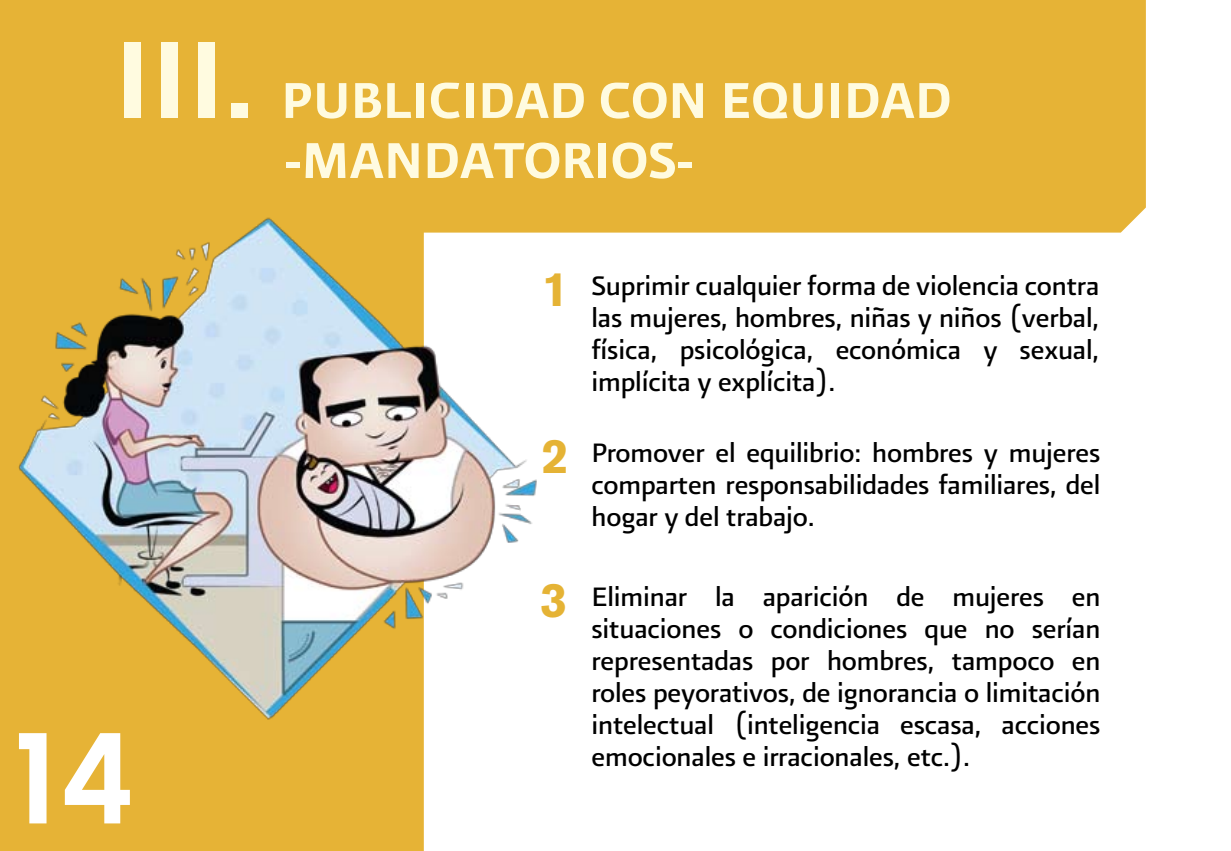
<style>
.page{position:relative;width:1231px;height:851px;background:#fff}
.page>*{position:absolute;margin:0;border:0;box-sizing:border-box;transform-origin:0 0}
.t1{font:130px "Chalet New York Nineteen Seventy";color:#fff}
.t2{font:60px/60px "Presidencia Firme Versalitas";color:#fffbe0}
.t3{font:700 48px "Akzidenz Grotesk BE";color:#e5b335}
.t4{font:32px/32px "Presidencia Base";letter-spacing:-.005em;color:#000;text-align:justify}
.s1{font-size:130px}
</style>
<div class="page">
<div style="left:0;top:232px;width:424px;height:618px;background:#e6b336"></div>
<div style="left:0;top:0;width:1145px;height:232px;background:#e6b336"></div>
<img style="left:9px;top:199px;width:531px;height:531px">
<h2 class="t2" style="left:284px;top:70px;width:669px;text-indent:-169px"><span class="s1">III.</span> PUBLICIDAD CON EQUIDAD -MANDATORIOS-</h2>
<h1 class="t1" style="left:14px;top:698px;width:121px">14</h1>
<h3 class="t3" style="left:541px;top:261px;width:28px">1</h3>
<p class="t4" style="left:591px;top:269px;width:509px">Suprimir cualquier forma de violencia contra las mujeres, hombres, niñas y niños (verbal, física, psicológica, económica y sexual, implícita y explícita).</p>
<h3 class="t3" style="left:541px;top:428px;width:28px">2</h3>
<p class="t4" style="left:591px;top:435px;width:510px">Promover el equilibrio: hombres y mujeres comparten responsabilidades familiares, del hogar y del trabajo.</p>
<h3 class="t3" style="left:540px;top:572px;width:28px">3</h3>
<p class="t4" style="left:591px;top:579px;width:510px">Eliminar la aparición de mujeres en situaciones o condiciones que no serían representadas por hombres, tampoco en roles peyorativos, de ignorancia o limitación intelectual (inteligencia escasa, acciones emocionales e irracionales, etc.).</p>
</div>
